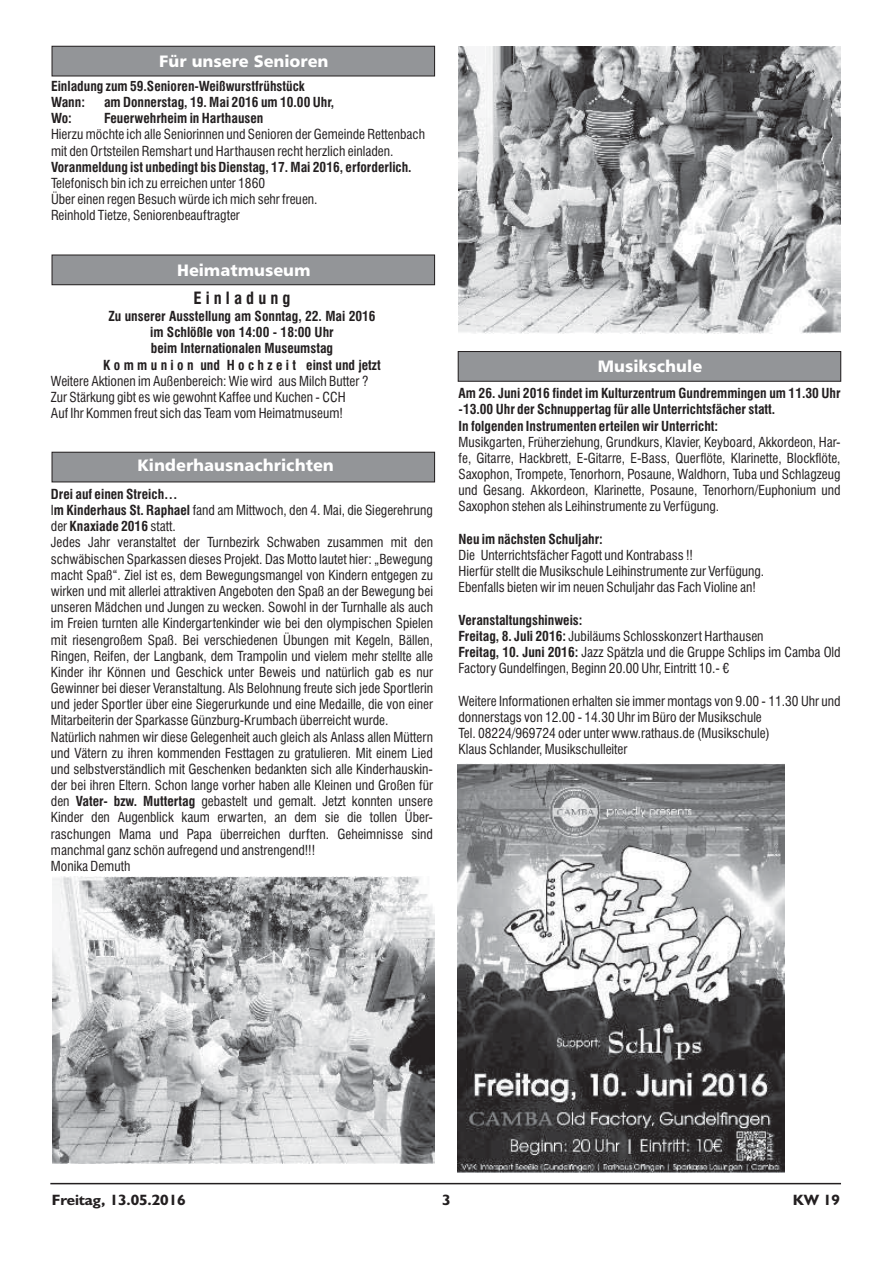
<style>
.page{position:relative;width:893px;height:1263px;background:#fff}
.page>*{position:absolute;margin:0;border:0;box-sizing:border-box;transform-origin:0 0}
.t1{font:16.5px "Humanist 777 BT Black B";color:#fff}
.t2{font:700 condensed 16.5px "Swiss 721 BT";color:#231f20}
.t3{font:700 15px "Humanist 521 BT";letter-spacing:-.005em;color:#231f20;scale:1.04 1}
.t4{font:condensed 13.5px/16.2px "Swiss 721 BT";color:#231f20}
.t5{font:700 condensed 13.5px/16.2px "Swiss 721 BT";color:#231f20}
.s1{font-weight:700}
</style>
<div class="page">
<hr style="left:50px;top:1183px;width:791px;height:1px;background:#231f20">
<div style="left:52px;top:46px;width:383px;height:30px;background:#939598"></div>
<div style="left:52px;top:46px;width:383px;height:30px;border:1px solid #231f20"></div>
<div style="left:52px;top:255px;width:383px;height:30px;background:#939598"></div>
<div style="left:52px;top:255px;width:383px;height:30px;border:1px solid #231f20"></div>
<div style="left:52px;top:452px;width:383px;height:30px;background:#939598"></div>
<div style="left:52px;top:452px;width:383px;height:30px;border:1px solid #231f20"></div>
<img style="left:458px;top:47px;width:383px;height:286px">
<img style="left:52px;top:877px;width:383px;height:287px">
<div style="left:458px;top:352px;width:383px;height:29px;background:#939598"></div>
<div style="left:458px;top:351px;width:383px;height:31px;border:1px solid #231f20"></div>
<img style="left:458px;top:763px;width:327px;height:410px">
<p class="t1" style="left:119px;top:53px;width:251px">Amtliche Bekanntmachungen</p>
<p class="t1" style="left:159px;top:55px;width:171px">Für unsere Senioren</p>
<p class="t5" style="left:51px;top:79px;width:255px">Einladung zum 59.Senioren-Weißwurstfrühstück<br>Wann:</p>
<p class="t5" style="left:104px;top:95px;width:231px">am Donnerstag, 19. Mai 2016 um 10.00 Uhr,</p>
<p class="t5" style="left:51px;top:111px;width:22px">Wo:</p>
<p class="t5" style="left:104px;top:111px;width:161px">Feuerwehrheim in Harthausen</p>
<p class="t4" style="left:51px;top:128px;width:376px">Hierzu möchte ich alle Seniorinnen und Senioren der Gemeinde Rettenbach mit den Ortsteilen Remshart und Harthausen recht herzlich einladen.</p>
<p class="t5" style="left:51px;top:160px;width:362px">Voranmeldung ist unbedingt bis Dienstag, 17. Mai 2016, erforderlich.</p>
<p class="t4" style="left:51px;top:176px;width:268px">Telefonisch bin ich zu erreichen unter 1860<br>Über einen regen Besuch würde ich mich sehr freuen.<br>Reinhold Tietze, Seniorenbeauftragter</p>
<p class="t1" style="left:119px;top:262px;width:251px">Amtliche Bekanntmachungen</p>
<p class="t1" style="left:177px;top:264px;width:135px">Heimatmuseum</p>
<p class="t2" style="left:193px;top:292px;width:99px">E i n l a d u n g</p>
<p class="t5" style="left:103px;top:309px;width:279px;text-align:center">Zu unserer Ausstellung am Sonntag, 22. Mai 2016 im Schlößle von 14:00 - 18:00 Uhr<br>beim Internationalen Museumstag<br>K o m m u n i o n und H o c h z e i t einst und jetzt</p>
<p class="t4" style="left:51px;top:374px;width:319px">Weitere Aktionen im Außenbereich: Wie wird aus Milch Butter ?<br>Zur Stärkung gibt es wie gewohnt Kaffee und Kuchen - CCH<br>Auf Ihr Kommen freut sich das Team vom Heimatmuseum!</p>
<p class="t1" style="left:138px;top:459px;width:198px">Kinderhausnachrichten</p>
<p class="t1" style="left:119px;top:459px;width:251px">Amtliche Bekanntmachungen</p>
<p class="t4" style="left:51px;top:487px;width:384px"><span class="s1">Drei auf einen Streich…<br></span>I<span class="s1">m Kinderhaus St. Raphael</span> fand am Mittwoch, den 4. Mai, die Siegerehrung der <span class="s1">Knaxiade 2016</span> statt.<br>Jedes Jahr veranstaltet der Turnbezirk Schwaben zusammen mit den schwäbischen Sparkassen dieses Projekt. Das Motto lautet hier: „Bewegung macht Spaß“. Ziel ist es, dem Bewegungsmangel von Kindern entgegen zu wirken und mit allerlei attraktiven Angeboten den Spaß an der Bewegung bei unseren Mädchen und Jungen zu wecken. Sowohl in der Turnhalle als auch im Freien turnten alle Kindergartenkinder wie bei den olympischen Spielen mit riesengroßem Spaß. Bei verschiedenen Übungen mit Kegeln, Bällen, Ringen, Reifen, der Langbank, dem Trampolin und vielem mehr stellte alle Kinder ihr Können und Geschick unter Beweis und natürlich gab es nur Gewinner bei dieser Veranstaltung. Als Belohnung freute sich jede Sportlerin und jeder Sportler über eine Siegerurkunde und eine Medaille, die von einer Mitarbeiterin der Sparkasse Günzburg-Krumbach überreicht wurde.<br>Natürlich nahmen wir diese Gelegenheit auch gleich als Anlass allen Müttern und Vätern zu ihren kommenden Festtagen zu gratulieren. Mit einem Lied und selbstverständlich mit Geschenken bedankten sich alle Kinderhauskin&shy;der bei ihren Eltern. Schon lange vorher haben alle Kleinen und Großen für den <span class="s1">Vater- bzw. Muttertag</span> gebastelt und gemalt. Jetzt konnten unsere Kinder den Augenblick kaum erwarten, an dem sie die tollen Über&shy;raschungen Mama und Papa überreichen durften. Geheimnisse sind manchmal ganz schön aufregend und anstrengend!!!<br>Monika Demuth</p>
<p class="t1" style="left:598px;top:360px;width:106px">Musikschule</p>
<p class="t5" style="left:459px;top:386px;width:384px">Am 26. Juni 2016 findet im Kulturzentrum Gundremmingen um 11.30 Uhr -13.00 Uhr der Schnuppertag für alle Unterrichtsfächer statt.<br>In folgenden Instrumenten erteilen wir Unterricht:</p>
<p class="t4" style="left:458px;top:435px;width:384px;text-align:justify">Musikgarten, Früherziehung, Grundkurs, Klavier, Keyboard, Akkordeon, Har&shy;fe, Gitarre, Hackbrett, E-Gitarre, E-Bass, Querflöte, Klarinette, Blockflöte, Saxophon, Trompete, Tenorhorn, Posaune, Waldhorn, Tuba und Schlagzeug und Gesang. Akkordeon, Klarinette, Posaune, Tenorhorn/Euphonium und Saxophon stehen als Leihinstrumente zu Verfügung.</p>
<p class="t5" style="left:458px;top:532px;width:146px">Neu im nächsten Schuljahr:</p>
<p class="t4" style="left:458px;top:548px;width:307px">Die Unterrichtsfächer Fagott und Kontrabass !!<br>Hierfür stellt die Musikschule Leihinstrumente zur Verfügung.<br>Ebenfalls bieten wir im neuen Schuljahr das Fach Violine an!</p>
<p class="t4" style="left:458px;top:613px;width:384px"><span class="s1">Veranstaltungshinweis:<br>Freitag, 8. Juli 2016:</span> Jubiläums Schlosskonzert Harthausen<br><span class="s1">Freitag, 10. Juni 2016:</span> Jazz Spätzla und die Gruppe Schlips im Camba Old Factory Gundelfingen, Beginn 20.00 Uhr, Eintritt 10.- €</p>
<p class="t4" style="left:458px;top:694px;width:384px">Weitere Informationen erhalten sie immer montags von 9.00 - 11.30 Uhr und donnerstags von 12.00 - 14.30 Uhr im Büro der Musikschule<br>Tel. 08224/969724 oder unter www.rathaus.de (Musikschule)<br>Klaus Schlander, Musikschulleiter</p>
<p class="t3" style="left:52px;top:1195px;width:130px">Freitag, 13.05.2016</p>
<p class="t3" style="left:442px;top:1195px;width:10px">3</p>
<p class="t3" style="left:793px;top:1195px;width:47px">KW 19</p>
</div>
